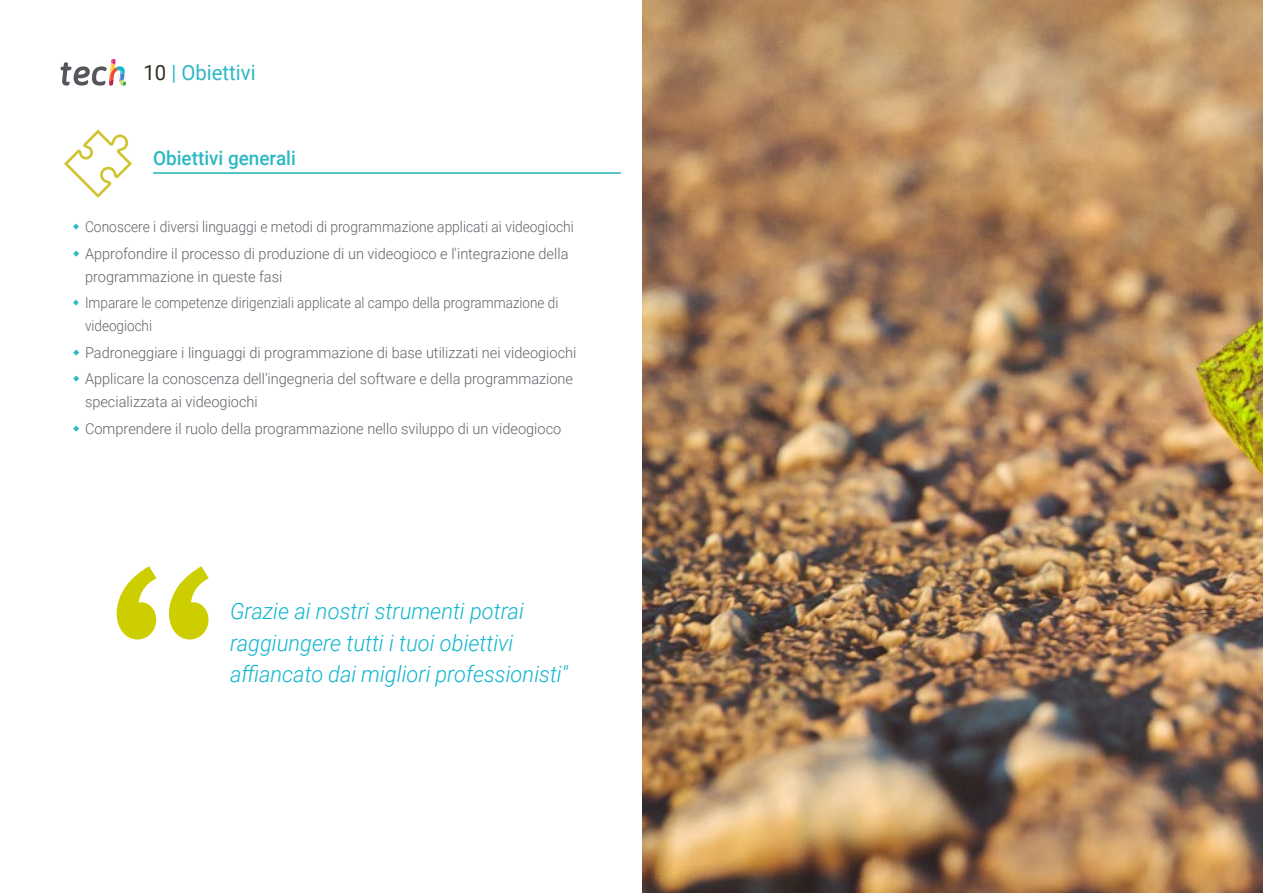
<style>
.page{position:relative;width:1263px;height:893px;background:#fff}
.page>*{position:absolute;margin:0;border:0;box-sizing:border-box;transform-origin:0 0}
.t1{font:italic 300 22.5px/31.5px "Roboto";color:#0fb6cf}
.t2{font:21px "Roboto";color:#2db8c5}
.t3{font:500 19.5px "Roboto";color:#2db8c5}
.t4{font:300 15px/26.7px "Roboto";color:#61646a}
.t5{font:300 15px/26.7px "Roboto";color:#61646a;scale:.9 1}
.t6{font:300 15px/26.7px "Roboto";color:#61646a;scale:.92 1}
.s1{color:#312e20}
</style>
<div class="page">
<hr style="left:153px;top:173px;width:468px;height:1px;background:#2db8c5">
<svg style="left:64px;top:130px;width:68px;height:68px"></svg>
<svg style="left:61px;top:59px;width:65px;height:27px"></svg>
<svg style="left:117px;top:566px;width:92px;height:73px"></svg>
<img style="left:642px;top:0;width:621px;height:893px">
<h2 class="t2" style="left:144px;top:57px;width:114px"><span class="s1">10</span> | Obiettivi</h2>
<h3 class="t3" style="left:153px;top:144px;width:144px">Obiettivi generali</h3>
<p class="t6" style="left:85px;top:213px;width:533px">Conoscere i diversi linguaggi e metodi di programmazione applicati ai videogiochi<br>Approfondire il processo di produzione di un videogioco e l'integrazione della</p>
<p class="t4" style="left:85px;top:262px;width:475px">programmazione in queste fasi<br>Imparare le competenze dirigenziali applicate al campo della programmazione di</p>
<p class="t5" style="left:85px;top:312px;width:547px">videogiochi<br>Padroneggiare i linguaggi di programmazione di base utilizzati nei videogiochi<br>Applicare la conoscenza dell'ingegneria del software e della programmazione</p>
<p class="t4" style="left:85px;top:388px;width:478px">specializzata ai videogiochi<br>Comprendere il ruolo della programmazione nello sviluppo di un videogioco</p>
<h1 class="t1" style="left:230px;top:595px;width:339px">Grazie ai nostri strumenti potrai raggiungere tutti i tuoi obiettivi affiancato dai migliori professionisti"</h1>
</div>
